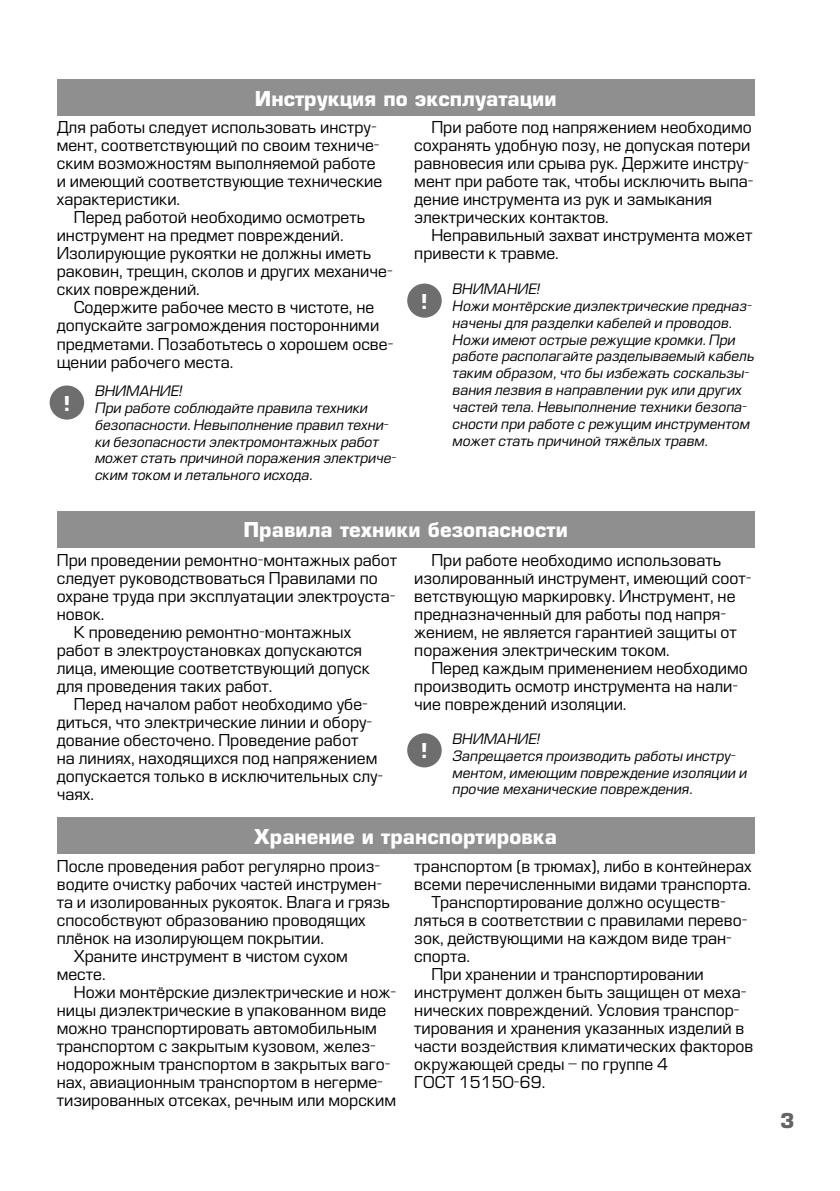
<style>
.page{position:relative;width:840px;height:1191px;background:#fff}
.page>*{position:absolute;margin:0;border:0;box-sizing:border-box;transform-origin:0 0}
.t1{font:700 20px "Europe";color:#fff}
.t2{font:700 20px "Europe";color:#646464}
.t3{font:16px/18px "Europe";color:#000}
.t4{font:italic 14px/16.8px "Europe";color:#000}
</style>
<div class="page">
<div style="left:57px;top:80px;width:697px;height:36px;background:#8f8f8f"></div>
<div style="left:57px;top:511px;width:697px;height:36px;background:#8f8f8f"></div>
<div style="left:407px;top:283px;width:34px;height:35px;background:#6e6e6e;border-radius:50%"></div>
<div style="left:407px;top:733px;width:34px;height:34px;background:#6e6e6e;border-radius:50%"></div>
<div style="left:50px;top:385px;width:34px;height:34px;background:#6e6e6e;border-radius:50%"></div>
<div style="left:57px;top:817px;width:697px;height:36px;background:#8f8f8f"></div>
<p class="t1" style="left:255px;top:86px;width:303px">Инструкция по эксплуатации</p>
<p class="t3" style="left:57px;top:119px;width:327px">Для работы следует использовать инстру&shy;мент, соответствующий по своим техниче&shy;ским возможностям выполняемой работе и имеющий соответствующие технические характеристики.</p>
<p class="t3" style="left:57px;top:209px;width:337px;text-indent:17px">Перед работой необходимо осмотреть инструмент на предмет повреждений.<br>Изолирующие рукоятки не должны иметь раковин, трещин, сколов и других механиче&shy;ских повреждений.</p>
<p class="t3" style="left:57px;top:299px;width:338px;text-indent:17px">Содержите рабочее место в чистоте, не допускайте загромождения посторонними предметами. Позаботьтесь о хорошем осве&shy;щении рабочего места.</p>
<p class="t1" style="left:63px;top:391px;width:8px">!</p>
<p class="t4" style="left:95px;top:383px;width:303px">ВНИМАНИЕ!<br>При работе соблюдайте правила техники безопасности. Невыполнение правил техни&shy;ки безопасности электромонтажных работ может стать причиной поражения электриче&shy;ским током и летального исхода.</p>
<p class="t3" style="left:414px;top:119px;width:340px;text-indent:17px">При работе под напряжением необходимо сохранять удобную позу, не допуская потери равновесия или срыва рук. Держите инстру&shy;мент при работе так, чтобы исключить выпа&shy;дение инструмента из рук и замыкания электрических контактов.</p>
<p class="t3" style="left:414px;top:227px;width:339px;text-indent:17px">Неправильный захват инструмента может привести к травме.</p>
<p class="t1" style="left:421px;top:289px;width:8px">!</p>
<p class="t4" style="left:452px;top:281px;width:303px">ВНИМАНИЕ!<br>Ножи монтёрские диэлектрические предназ&shy;начены для разделки кабелей и проводов.<br>Ножи имеют острые режущие кромки. При работе располагайте разделываемый кабель таким образом, что бы избежать соскальзы&shy;вания лезвия в направлении рук или других частей тела. Невыполнение техники безопа&shy;сности при работе с режущим инструментом может стать причиной тяжёлых травм.</p>
<p class="t1" style="left:243px;top:518px;width:326px">Правила техники безопасности</p>
<p class="t3" style="left:57px;top:551px;width:342px">При проведении ремонтно-монтажных работ</p>
<p class="t3" style="left:57px;top:569px;width:322px">следует руководствоваться Правилами по</p>
<p class="t3" style="left:57px;top:587px;width:340px">охране труда при эксплуатации электроуста-</p>
<p class="t3" style="left:57px;top:605px;width:49px">новок.</p>
<p class="t3" style="left:74px;top:623px;width:279px">К проведению ремонтно-монтажных</p>
<p class="t3" style="left:57px;top:641px;width:307px">работ в электроустановках допускаются</p>
<p class="t3" style="left:57px;top:659px;width:314px">лица, имеющие соответствующий допуск</p>
<p class="t3" style="left:57px;top:677px;width:217px">для проведения таких работ.</p>
<p class="t3" style="left:74px;top:695px;width:295px">Перед началом работ необходимо убе-</p>
<p class="t3" style="left:57px;top:713px;width:317px">диться, что электрические линии и обору-</p>
<p class="t3" style="left:57px;top:731px;width:303px">дование обесточено. Проведение работ</p>
<p class="t3" style="left:57px;top:749px;width:322px">на линиях, находящихся под напряжением</p>
<p class="t3" style="left:57px;top:767px;width:328px">допускается только в исключительных слу-</p>
<p class="t3" style="left:57px;top:785px;width:39px">чаях.</p>
<p class="t3" style="left:414px;top:551px;width:338px;text-indent:17px">При работе необходимо использовать изолированный инструмент, имеющий соот&shy;ветствующую маркировку. Инструмент, не предназначенный для работы под напря&shy;жением, не является гарантией защиты от поражения электрическим током.</p>
<p class="t3" style="left:414px;top:659px;width:335px;text-indent:17px">Перед каждым применением необходимо производить осмотр инструмента на нали&shy;чие повреждений изоляции.</p>
<p class="t1" style="left:421px;top:739px;width:8px">!</p>
<p class="t4" style="left:452px;top:730px;width:296px">ВНИМАНИЕ!<br>Запрещается производить работы инстру&shy;ментом, имеющим повреждение изоляции и прочие механические повреждения.</p>
<p class="t1" style="left:254px;top:824px;width:304px">Хранение и транспортировка</p>
<p class="t3" style="left:57px;top:857px;width:325px">После проведения работ регулярно произ-</p>
<p class="t3" style="left:57px;top:875px;width:327px">водите очистку рабочих частей инструмен-</p>
<p class="t3" style="left:57px;top:893px;width:334px">та и изолированных рукояток. Влага и грязь</p>
<p class="t3" style="left:57px;top:911px;width:310px">способствуют образованию проводящих</p>
<p class="t3" style="left:57px;top:929px;width:268px">плёнок на изолирующем покрытии.</p>
<p class="t3" style="left:74px;top:947px;width:275px">Храните инструмент в чистом сухом</p>
<p class="t3" style="left:57px;top:965px;width:50px">месте.</p>
<p class="t3" style="left:74px;top:983px;width:323px">Ножи монтёрские диэлектрические и нож-</p>
<p class="t3" style="left:57px;top:1001px;width:331px">ницы диэлектрические в упакованном виде</p>
<p class="t3" style="left:57px;top:1019px;width:321px">можно транспортировать автомобильным</p>
<p class="t3" style="left:57px;top:1037px;width:320px">транспортом с закрытым кузовом, желез-</p>
<p class="t3" style="left:57px;top:1055px;width:335px">нодорожным транспортом в закрытых ваго-</p>
<p class="t3" style="left:57px;top:1073px;width:327px">нах, авиационным транспортом в негерме-</p>
<p class="t3" style="left:57px;top:1091px;width:340px">тизированных отсеках, речным или морским</p>
<p class="t3" style="left:414px;top:857px;width:339px">транспортом (в трюмах), либо в контейнерах</p>
<p class="t3" style="left:414px;top:875px;width:338px">всеми перечисленными видами транспорта.</p>
<p class="t3" style="left:431px;top:893px;width:296px">Транспортирование должно осуществ-</p>
<p class="t3" style="left:414px;top:911px;width:334px">ляться в соответствии с правилами перево-</p>
<p class="t3" style="left:414px;top:929px;width:319px">зок, действующими на каждом виде тран-</p>
<p class="t3" style="left:414px;top:947px;width:57px">спорта.</p>
<p class="t3" style="left:431px;top:965px;width:274px">При хранении и транспортировании</p>
<p class="t3" style="left:414px;top:983px;width:333px">инструмент должен быть защищен от меха-</p>
<p class="t3" style="left:414px;top:1001px;width:326px">нических повреждений. Условия транспор-</p>
<p class="t3" style="left:414px;top:1019px;width:331px">тирования и хранения указанных изделий в</p>
<p class="t3" style="left:414px;top:1037px;width:340px">части воздействия климатических факторов</p>
<p class="t3" style="left:414px;top:1055px;width:255px">окружающей среды – по группе 4</p>
<p class="t3" style="left:414px;top:1073px;width:132px">ГОСТ 15150-69.</p>
<p class="t2" style="left:779px;top:1108px;width:16px">3</p>
</div>
